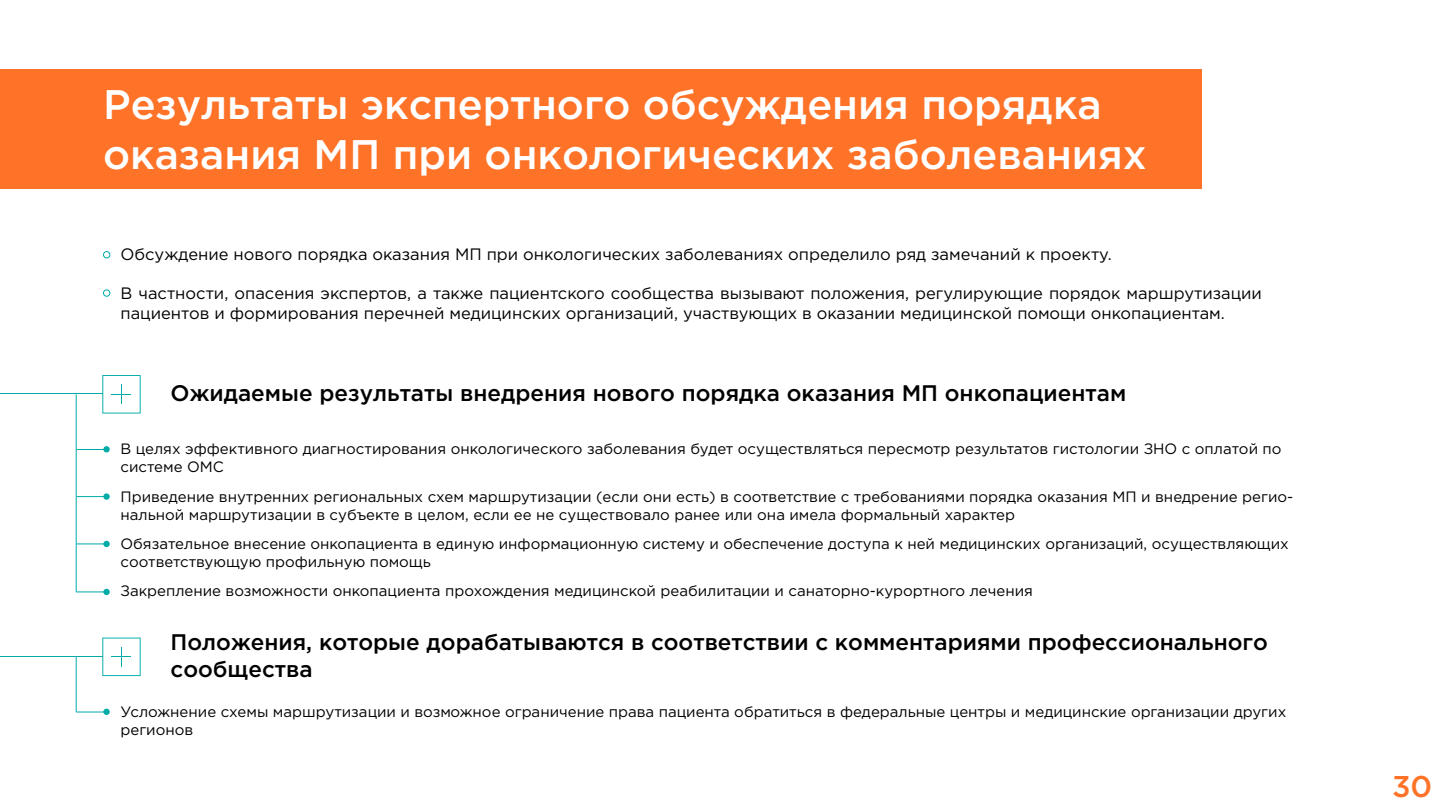
<style>
.page{position:relative;width:1440px;height:810px;background:#fff}
.page>*{position:absolute;margin:0;border:0;box-sizing:border-box;transform-origin:0 0}
.t1{font:500 41.25px/49.5px "Gotham Pro";color:#fff}
.t2{font:500 30px "Gotham Pro";color:#ff7329}
.t3{font:500 22.5px/27px "Gotham Pro";color:#000}
.t4{font:16.5px/19.8px "Gotham Pro";color:#000}
.t5{font:15px/18px "Gotham Pro";color:#000}
</style>
<div class="page">
<div style="left:0;top:69px;width:1202px;height:120px;background:#ff7329"></div>
<svg style="left:102px;top:375px;width:39px;height:39px"></svg>
<hr style="left:0;top:393px;width:103px;height:1px;background:#00aba8">
<svg style="left:102px;top:638px;width:39px;height:38px"></svg>
<hr style="left:0;top:656px;width:103px;height:1px;background:#00aba8">
<svg style="left:103px;top:493px;width:7px;height:7px"></svg>
<div style="left:103px;top:541px;width:7px;height:6px;background:#00aba8;border-radius:50%"></div>
<div style="left:103px;top:589px;width:7px;height:6px;background:#00aba8;border-radius:50%"></div>
<div style="left:103px;top:446px;width:7px;height:6px;background:#00aba8;border-radius:50%"></div>
<div style="left:103px;top:709px;width:7px;height:6px;background:#00aba8;border-radius:50%"></div>
<hr style="left:76px;top:394px;width:1px;height:198px;background:#00aba8">
<hr style="left:76px;top:657px;width:1px;height:55px;background:#00aba8">
<hr style="left:77px;top:449px;width:30px;height:1px;background:#00aba8">
<hr style="left:77px;top:712px;width:30px;height:1px;background:#00aba8">
<hr style="left:77px;top:496px;width:30px;height:1px;background:#00aba8">
<hr style="left:77px;top:544px;width:30px;height:1px;background:#00aba8">
<hr style="left:77px;top:592px;width:30px;height:1px;background:#00aba8">
<div style="left:103px;top:251px;width:7px;height:7px;border:1px solid #00aba8;border-radius:50%"></div>
<div style="left:103px;top:290px;width:7px;height:7px;border:1px solid #00aba8;border-radius:50%"></div>
<h1 class="t1" style="left:103px;top:79px;width:1045px">Результаты экспертного обсуждения порядка оказания МП при онкологических заболеваниях</h1>
<p class="t4" style="left:121px;top:244px;width:993px">Обсуждение нового порядка оказания МП при онкологических заболеваниях определило ряд замечаний к проекту.</p>
<p class="t4" style="left:121px;top:283px;width:1143px">В частности, опасения экспертов, а также пациентского сообщества вызывают положения, регулирующие порядок маршрутизации пациентов и формирования перечней медицинских организаций, участвующих в оказании медицинской помощи онкопациентам.</p>
<h3 class="t3" style="left:171px;top:379px;width:957px">Ожидаемые результаты внедрения нового порядка оказания МП онкопациентам</h3>
<p class="t5" style="left:121px;top:440px;width:1163px">В целях эффективного диагностирования онкологического заболевания будет осуществляться пересмотр результатов гистологии ЗНО с оплатой по системе ОМС</p>
<p class="t5" style="left:121px;top:487px;width:1174px">Приведение внутренних региональных схем маршрутизации (если они есть) в соответствие с требованиями порядка оказания МП и внедрение регио&shy;нальной маршрутизации в субъекте в целом, если ее не существовало ранее или она имела формальный характер</p>
<p class="t5" style="left:121px;top:535px;width:1170px">Обязательное внесение онкопациента в единую информационную систему и обеспечение доступа к ней медицинских организаций, осуществляющих соответствующую профильную помощь</p>
<p class="t5" style="left:121px;top:582px;width:914px">Закрепление возможности онкопациента прохождения медицинской реабилитации и санаторно-курортного лечения</p>
<h3 class="t3" style="left:171px;top:628px;width:1099px">Положения, которые дорабатываются в соответствии с комментариями профессионального сообщества</h3>
<p class="t5" style="left:121px;top:703px;width:1167px">Усложнение схемы маршрутизации и возможное ограничение права пациента обратиться в федеральные центры и медицинские организации других регионов</p>
<h2 class="t2" style="left:1392px;top:770px;width:42px">30</h2>
</div>
